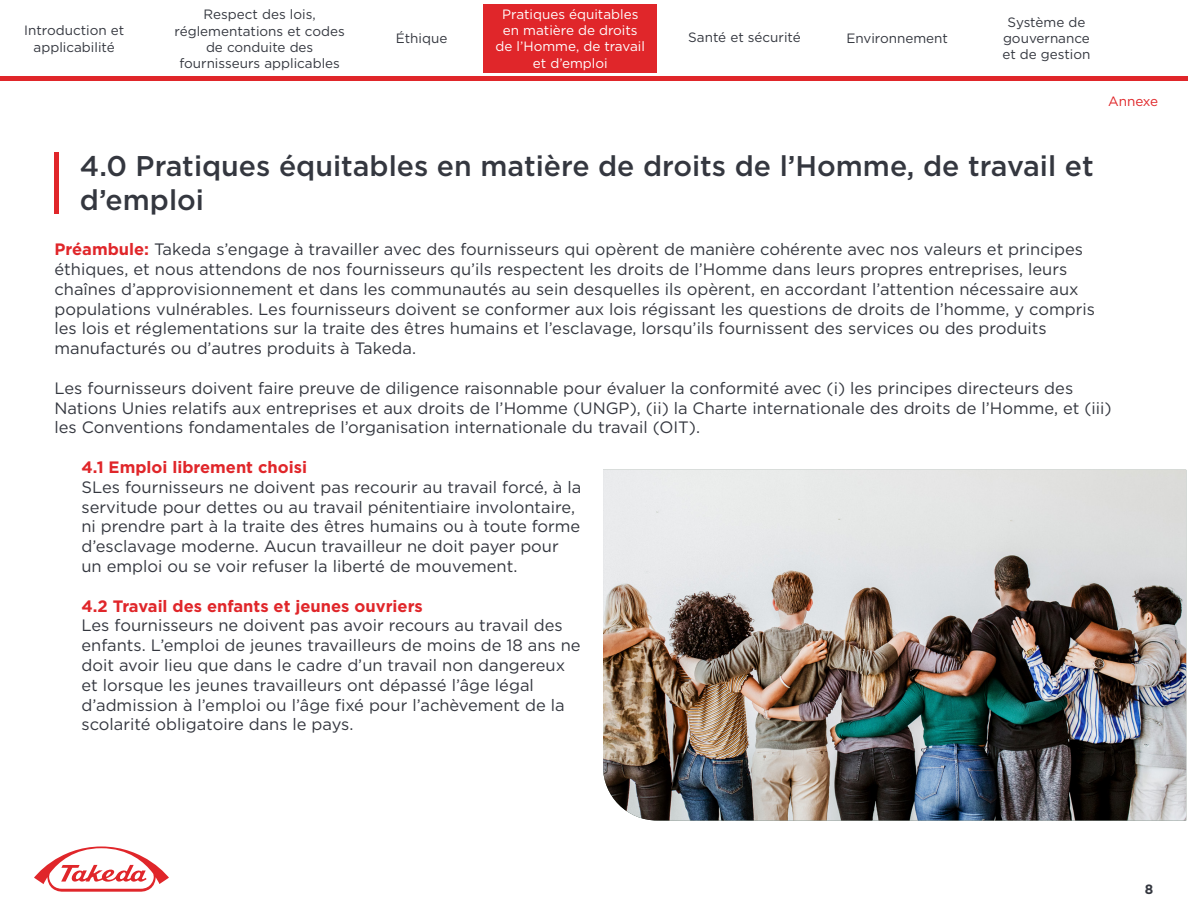
<style>
.page{position:relative;width:1188px;height:918px;background:#fff}
.page>*{position:absolute;margin:0;border:0;box-sizing:border-box;transform-origin:0 0}
.t1{font:500 28.5px/34.2px "Gotham";color:#34373f}
.t2{font:16.5px/19.8px "Gotham";color:#34373f}
.t3{font:700 16.5px "Gotham";color:#e0262a}
.t4{font:13.5px/16.2px "Gotham";color:#34373f;text-align:center}
.t5{font:13.5px/16.2px "Gotham";color:#fff;text-align:center}
.t6{font:13.5px "Gotham";color:#e02629}
.t7{font:700 13.5px "Gotham";color:#34373f}
.s1{font-weight:700;color:#e0262a}
</style>
<div class="page">
<svg style="left:34px;top:846px;width:135px;height:46px"></svg>
<hr style="left:0;top:77px;width:1188px;height:4px;background:#e0262a">
<div style="left:483px;top:5px;width:173px;height:68px;background:#e0262a"></div>
<img style="left:603px;top:470px;width:583px;height:350px">
<div style="left:54px;top:152px;width:5px;height:62px;background:#e0262a"></div>
<p class="t4" style="left:24px;top:22px;width:102px">Introduction et applicabilité</p>
<p class="t4" style="left:175px;top:6px;width:172px">Respect des lois, réglementations et codes de conduite des fournisseurs applicables</p>
<p class="t5" style="left:496px;top:6px;width:151px">Pratiques équitables en matière de droits de l’Homme, de travail et d’emploi</p>
<p class="t4" style="left:396px;top:30px;width:53px">Éthique</p>
<p class="t4" style="left:688px;top:29px;width:114px">Santé et sécurité</p>
<p class="t4" style="left:846px;top:30px;width:103px">Environnement</p>
<p class="t4" style="left:1002px;top:13px;width:90px">Système de gouvernance et de gestion</p>
<p class="t6" style="left:1108px;top:92px;width:52px">Annexe</p>
<h1 class="t1" style="left:80px;top:148px;width:1015px">4.0 Pratiques équitables en matière de droits de l’Homme, de travail et d’emploi</h1>
<p class="t2" style="left:54px;top:239px;width:1042px"><span class="s1">Préambule:</span> Takeda s’engage à travailler avec des fournisseurs qui opèrent de manière cohérente avec nos valeurs et principes éthiques, et nous attendons de nos fournisseurs qu’ils respectent les droits de l’Homme dans leurs propres entreprises, leurs chaînes d’approvisionnement et dans les communautés au sein desquelles ils opèrent, en accordant l’attention nécessaire aux populations vulnérables. Les fournisseurs doivent se conformer aux lois régissant les questions de droits de l’homme, y compris les lois et réglementations sur la traite des êtres humains et l’esclavage, lorsqu’ils fournissent des services ou des produits manufacturés ou d’autres produits à Takeda.</p>
<p class="t2" style="left:54px;top:378px;width:1059px">Les fournisseurs doivent faire preuve de diligence raisonnable pour évaluer la conformité avec (i) les principes directeurs des<br>Nations Unies relatifs aux entreprises et aux droits de l’Homme (UNGP), (ii) la Charte internationale des droits de l’Homme, et (iii) les Conventions fondamentales de l’organisation internationale du travail (OIT).</p>
<p class="t3" style="left:81px;top:456px;width:227px">4.1 Emploi librement choisi</p>
<p class="t2" style="left:81px;top:477px;width:501px">SLes fournisseurs ne doivent pas recourir au travail forcé, à la servitude pour dettes ou au travail pénitentiaire involontaire, ni prendre part à la traite des êtres humains ou à toute forme d’esclavage moderne. Aucun travailleur ne doit payer pour un emploi ou se voir refuser la liberté de mouvement.</p>
<p class="t3" style="left:81px;top:595px;width:343px">4.2 Travail des enfants et jeunes ouvriers</p>
<p class="t2" style="left:81px;top:615px;width:501px">Les fournisseurs ne doivent pas avoir recours au travail des enfants. L’emploi de jeunes travailleurs de moins de 18 ans ne doit avoir lieu que dans le cadre d’un travail non dangereux et lorsque les jeunes travailleurs ont dépassé l’âge légal d’admission à l’emploi ou l’âge fixé pour l’achèvement de la scolarité obligatoire dans le pays.</p>
<p class="t7" style="left:1145px;top:880px;width:10px">8</p>
</div>
